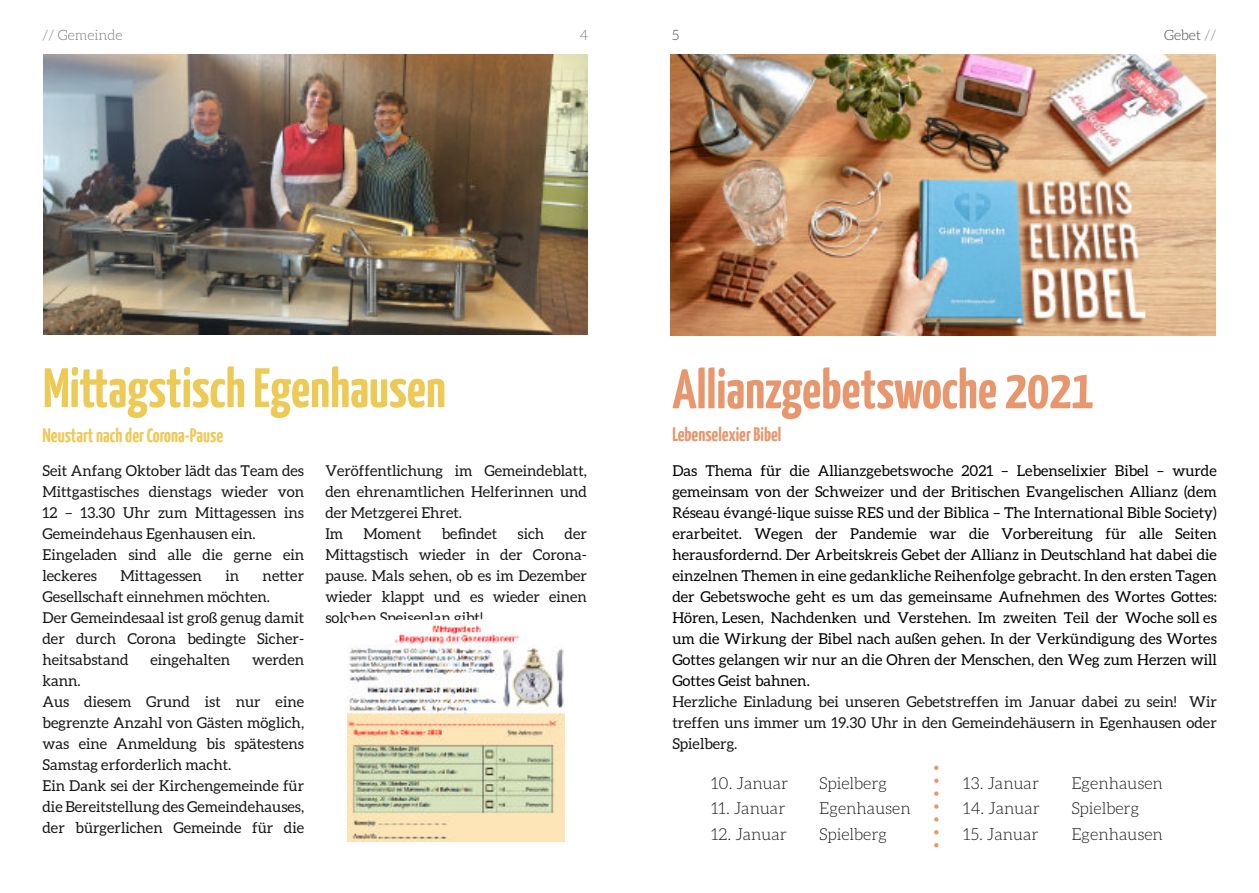
<style>
.page{position:relative;width:1259px;height:893px;background:#fff}
.page>*{position:absolute;margin:0;border:0;box-sizing:border-box;transform-origin:0 0}
.t1{font:700 55.5px "Yanone Kaffeesatz";color:#edc956}
.t2{font:700 55.5px "Yanone Kaffeesatz";color:#e7966d}
.t3{font:700 19.5px "Yanone Kaffeesatz";color:#edc956}
.t4{font:700 19.5px "Yanone Kaffeesatz";color:#e7966d}
.t5{font:300 16.5px "Aleo";color:#181715}
.t6{font:15px/21px "Aleo";color:#181715}
.t7{font:15px/21px "Aleo";color:#000;text-align:justify}
.t8{font:300 14.25px "Aleo";color:#7a7a7a}
.t9{font:300 14.25px "Aleo";color:#484847}
.s1{color:#7a7a7a}
</style>
<div class="page">
<img style="left:43px;top:54px;width:544px;height:281px">
<img style="left:348px;top:621px;width:216px;height:221px">
<img style="left:670px;top:54px;width:545px;height:281px">
<svg style="left:934px;top:768px;width:4px;height:80px"></svg>
<p class="t8" style="left:43px;top:28px;width:81px">// Gemeinde</p>
<p class="t8" style="left:580px;top:29px;width:10px">4</p>
<p class="t9" style="left:672px;top:29px;width:9px">5</p>
<p class="t9" style="left:1164px;top:29px;width:54px">Gebet <span class="s1">//</span></p>
<h1 class="t1" style="left:43px;top:366px;width:404px">Mittagstisch Egenhausen</h1>
<h2 class="t3" style="left:43px;top:427px;width:182px">Neustart nach der Corona-Pause</h2>
<p class="t6" style="left:43px;top:461px;width:263px">Seit Anfang Oktober lädt das Team des<br>Mittgastisches dienstags wieder von<br>12 – 13.30 Uhr zum Mittagessen ins<br>Gemeindehaus Egenhausen ein.<br>Eingeladen sind alle die gerne ein leckeres</p>
<p class="t6" style="left:325px;top:461px;width:263px">Veröffentlichung im Gemeindeblatt, den ehrenamtlichen Helferinnen und der Metzgerei Ehret.<br>Im</p>
<p class="t6" style="left:325px;top:524px;width:263px;text-align:justify;text-indent:239px">der Mittagstisch wieder in der Corona&shy;pause. Mals sehen, ob es im Dezember wieder klappt und es wieder einen solchen Speiseplan gibt!</p>
<p class="t6" style="left:364px;top:524px;width:59px">Moment</p>
<p class="t6" style="left:442px;top:524px;width:57px">befindet</p>
<p class="t6" style="left:517px;top:524px;width:28px">sich</p>
<p class="t6" style="left:121px;top:566px;width:83px">Mittagessen</p>
<p class="t6" style="left:225px;top:566px;width:15px">in</p>
<p class="t6" style="left:43px;top:566px;width:263px;text-indent:220px">netter<br>Gesellschaft einnehmen möchten.<br>Der Gemeindesaal ist groß genug damit der durch Corona bedingte Sicher&shy;heitsabstand</p>
<p class="t6" style="left:150px;top:650px;width:81px">eingehalten</p>
<p class="t6" style="left:252px;top:650px;width:54px">werden</p>
<p class="t6" style="left:43px;top:671px;width:263px">kann.<br>Aus diesem Grund ist nur eine begrenzte Anzahl von Gästen möglich, was eine Anmeldung bis spätestens<br>Samstag erforderlich macht.<br>Ein Dank sei der Kirchengemeinde für die Bereitstellung des Gemeindehauses, der bürgerlichen Gemeinde für die</p>
<h1 class="t2" style="left:672px;top:367px;width:423px">Allianzgebetswoche 2021</h1>
<h2 class="t4" style="left:672px;top:427px;width:111px">Lebenselexier Bibel</h2>
<p class="t7" style="left:672px;top:461px;width:546px">Das Thema für die Allianzgebetswoche 2021 – Lebenselixier Bibel – wurde gemeinsam von der Schweizer und der Britischen Evangelischen Allianz (dem Réseau évangé-lique suisse RES und der Biblica – The International Bible Society) erarbeitet. Wegen der Pandemie war die Vorbereitung für alle Seiten herausfordernd. Der Arbeitskreis Gebet der Allianz in Deutschland hat dabei die einzelnen Themen in eine gedankliche Reihenfolge gebracht. In den ersten Tagen der Gebetswoche geht es um das gemeinsame Aufnehmen des Wortes Gottes:<br>Hören, Lesen, Nachdenken und Verstehen. Im zweiten Teil der Woche soll es um die Wirkung der Bibel nach außen gehen. In der Verkündigung des Wortes Gottes gelangen wir nur an die Ohren der Menschen, den Weg zum Herzen will Gottes Geist bahnen.</p>
<p class="t6" style="left:672px;top:692px;width:546px;text-align:justify">Herzliche Einladung bei unseren Gebetstreffen im Januar dabei zu sein! Wir treffen uns immer um 19.30 Uhr in den Gemeindehäusern in Egenhausen oder Spielberg.</p>
<p class="t5" style="left:711px;top:775px;width:79px">10. Januar</p>
<p class="t5" style="left:819px;top:775px;width:69px">Spielberg</p>
<p class="t5" style="left:711px;top:801px;width:76px">11. Januar</p>
<p class="t5" style="left:819px;top:801px;width:93px">Egenhausen</p>
<p class="t5" style="left:711px;top:826px;width:77px">12. Januar</p>
<p class="t5" style="left:819px;top:826px;width:69px">Spielberg</p>
<p class="t5" style="left:963px;top:775px;width:77px">13. Januar</p>
<p class="t5" style="left:1071px;top:775px;width:93px">Egenhausen</p>
<p class="t5" style="left:963px;top:801px;width:78px">14. Januar</p>
<p class="t5" style="left:1071px;top:801px;width:69px">Spielberg</p>
<p class="t5" style="left:963px;top:826px;width:77px">15. Januar</p>
<p class="t5" style="left:1071px;top:826px;width:93px">Egenhausen</p>
</div>
